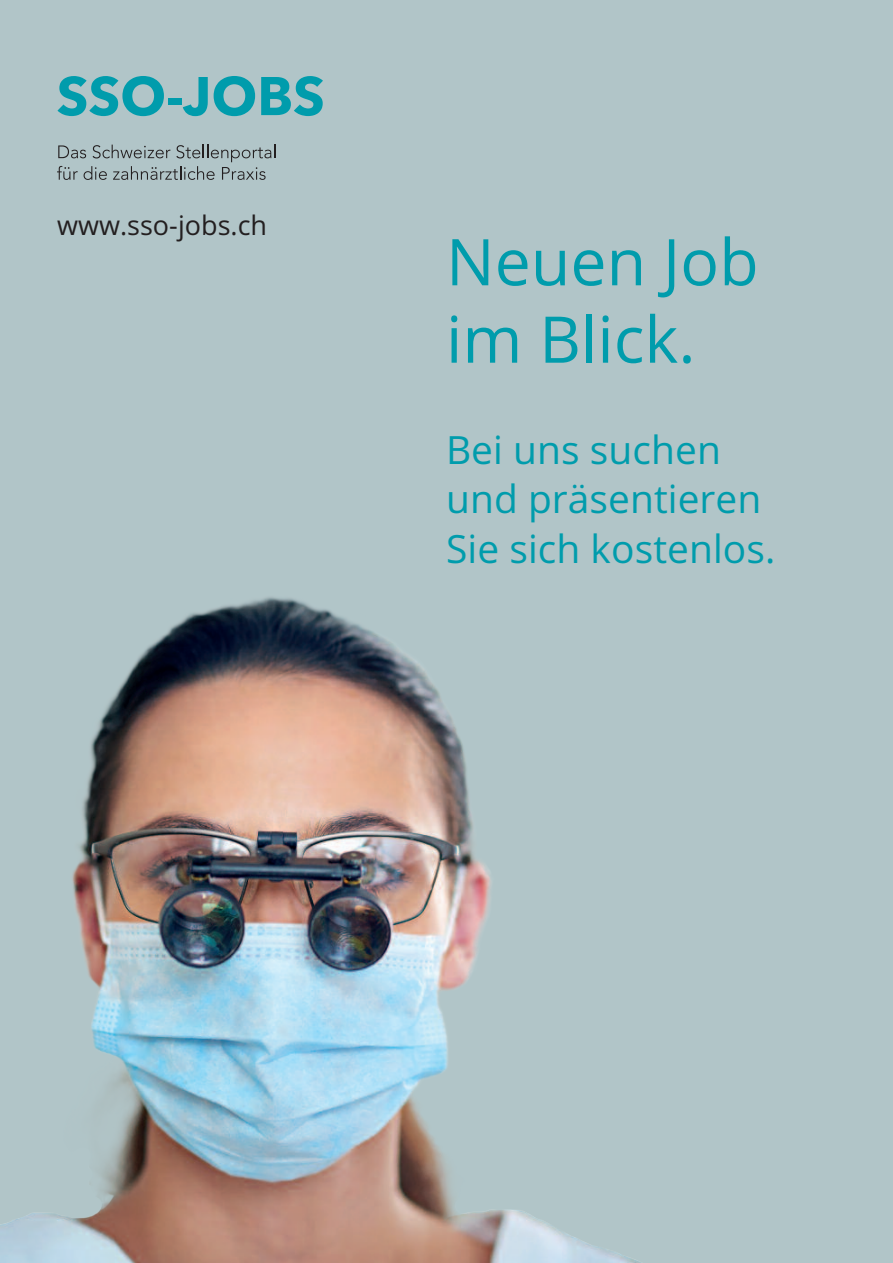
<style>
.page{position:relative;width:893px;height:1263px;background:#b1c5c8}
.page>*{position:absolute;margin:0;border:0;box-sizing:border-box;transform-origin:0 0}
.t1{font:64.5px/77.4px "Open Sans";color:#009cac}
.t2{font:39px/49.5px "Open Sans";color:#009cac}
.t3{font:27px "Open Sans";color:#231f20}
</style>
<div class="page">
<svg style="left:57px;top:145px;width:218px;height:35px;background:#9babae"></svg>
<svg style="left:57px;top:76px;width:107px;height:40px;background:#54afb9"></svg>
<div style="left:168px;top:98px;width:14px;height:6px;background:#009cac"></div>
<svg style="left:183px;top:77px;width:25px;height:39px"></svg>
<svg style="left:214px;top:76px;width:41px;height:40px;background:#4dadb8"></svg>
<svg style="left:261px;top:76px;width:62px;height:40px;background:#44abb6"></svg>
<img style="left:0;top:225px;width:645px;height:1038px">
<p class="t3" style="left:57px;top:207px;width:212px">www.sso-jobs.ch</p>
<h1 class="t1" style="left:446px;top:222px;width:314px">Neuen Job im Blick.</h1>
<p class="t2" style="left:446px;top:424px;width:331px">Bei uns suchen und präsentieren<br>Sie sich kostenlos.</p>
</div>
